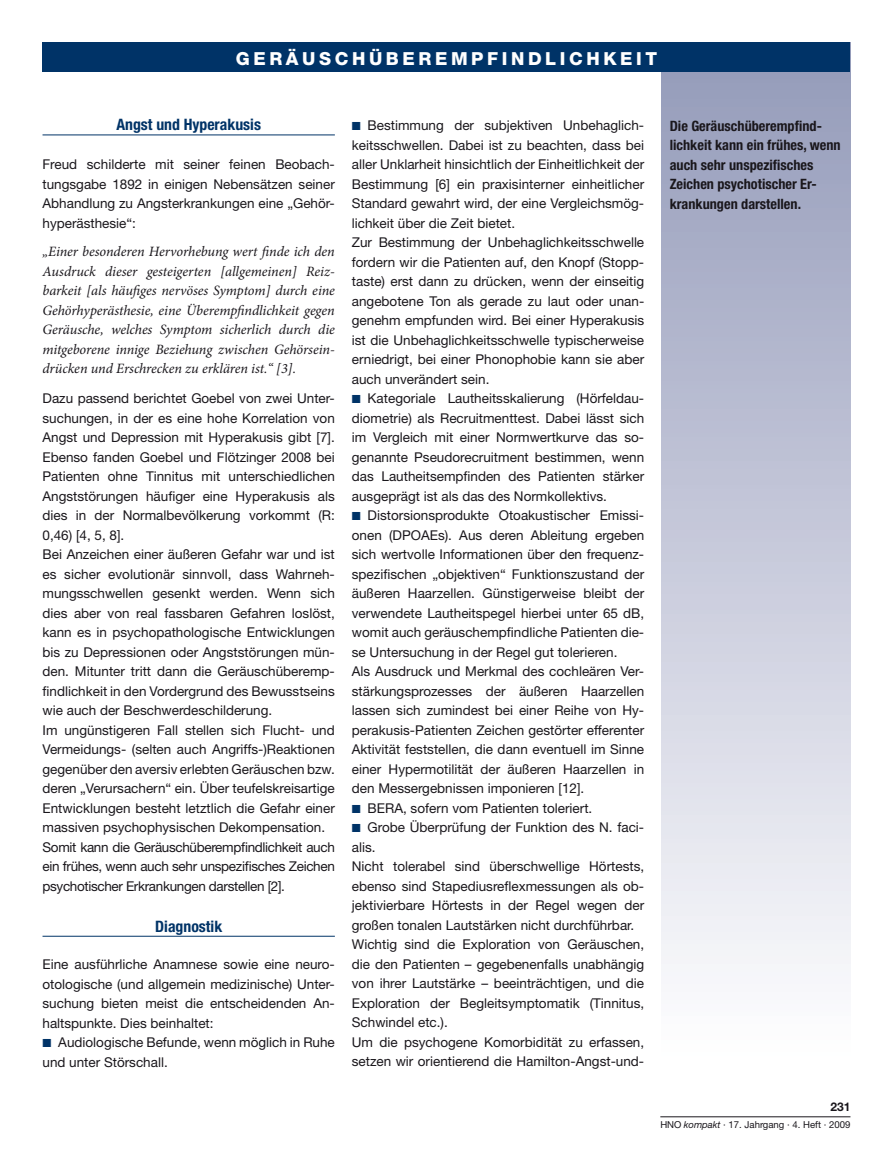
<style>
.page{position:relative;width:893px;height:1170px;background:#fff}
.page>*{position:absolute;margin:0;border:0;box-sizing:border-box;transform-origin:0 0}
.t1{font:800 18px "Helvetica Neue";letter-spacing:.2em;color:#fff}
.t2{font:700 condensed 15.75px "Helvetica Neue";color:#003367}
.t3{font:italic 14.25px/19.5px "Minion Pro";letter-spacing:-.005em;color:#1a171c;text-align:justify}
.t4{font:700 condensed 14.25px/19.5px "Helvetica Neue";color:#1a171c}
.t5{font:13.5px/19.5px "Helvetica Neue";color:#1a171c}
.t6{font:700 12px "Helvetica Neue";color:#1a171c}
.t7{font:9.6px "Helvetica Neue";color:#1a171c}
.s1{font-family:"European Pi Three";color:#003367}
.s2{font-style:italic}
</style>
<div class="page">
<div style="left:661px;top:43px;width:189px;height:1024px;background:linear-gradient(to bottom,#9299b8,#fffeff)"></div>
<div style="left:43px;top:43px;width:807px;height:29px;background:#003367"></div>
<hr style="left:660px;top:1116px;width:190px;height:1px;background:#1a171c">
<hr style="left:43px;top:134px;width:292px;height:1px;background:#003367">
<hr style="left:43px;top:935px;width:292px;height:1px;background:#003367">
<h1 class="t1" style="left:236px;top:48px;width:17px">GER</h1>
<h1 class="t1" style="left:286px;top:48px;width:117px">ÄU SCHÜBEREM</h1>
<h1 class="t1" style="left:471px;top:48px;width:31px">PFINDLIC</h1>
<h1 class="t1" style="left:586px;top:48px;width:47px">HKEIT</h1>
<p class="t2" style="left:116px;top:115px;width:146px">Angst und Hyperakusis</p>
<p class="t5" style="left:43px;top:154px;width:294px;text-align:justify">Freud schilderte mit seiner feinen Beobach&shy;tungsgabe 1892 in einigen Nebensätzen seiner Abhandlung zu Angsterkrankungen eine „Gehör&shy;hyperästhesie“:</p>
<p class="t3" style="left:43px;top:242px;width:294px">„Einer besonderen Hervorhebung wert finde ich den Ausdruck dieser gesteigerten [allgemeinen] Reiz&shy;barkeit [als häufiges nervöses Symptom] durch eine Gehörhyperästhesie, eine Überempfindlichkeit gegen Geräusche, welches Symptom sicherlich durch die mitgeborene innige Beziehung zwischen Gehörsein&shy;drücken und Erschrecken zu erklären ist.“ [3].</p>
<p class="t5" style="left:43px;top:388px;width:294px">Dazu passend berichtet Goebel von zwei Unter&shy;suchungen, in der es eine hohe Korrelation von Angst und Depression mit Hyperakusis gibt [7].<br>Ebenso fanden Goebel und Flötzinger 2008 bei Patienten ohne Tinnitus mit unterschiedlichen Angststörungen häufiger eine Hyperakusis als dies in der Normalbevölkerung vorkommt (R:<br>0,46) [4, 5, 8].<br>Bei Anzeichen einer äußeren Gefahr war und ist es sicher evolutionär sinnvoll, dass Wahrneh&shy;mungsschwellen gesenkt werden. Wenn sich dies aber von real fassbaren Gefahren loslöst, kann es in psychopathologische Entwicklungen bis zu Depressionen oder Angststörungen mün&shy;den. Mitunter tritt dann die Geräuschüberemp&shy;findlichkeit in den Vordergrund des Bewusstseins wie auch der Beschwerdeschilderung.<br>Im ungünstigeren Fall stellen sich Flucht- und Vermeidungs- (selten auch Angriffs-)Reaktionen gegenüber den aversiv erlebten Geräuschen bzw. deren „Verursachern“ ein. Über teufelskreisartige Entwicklungen besteht letztlich die Gefahr einer massiven psychophysischen Dekompensation.<br>Somit kann die Geräuschüberempfindlichkeit auch ein frühes, wenn auch sehr unspezifisches Zeichen psychotischer Erkrankungen darstellen [2].</p>
<p class="t2" style="left:155px;top:916px;width:69px">Diagnostik</p>
<p class="t5" style="left:43px;top:954px;width:294px">Eine ausführliche Anamnese sowie eine neuro&shy;otologische (und allgemein medizinische) Unter&shy;suchung bieten meist die entscheidenden An&shy;haltspunkte. Dies beinhaltet:<br><span class="s1">K</span> Audiologische Befunde, wenn möglich in Ruhe und unter Störschall.</p>
<p class="t5" style="left:352px;top:115px;width:294px"><span class="s1">K</span> Bestimmung der subjektiven Unbehaglich&shy;keitsschwellen. Dabei ist zu beachten, dass bei aller Unklarheit hinsichtlich der Einheitlichkeit der Bestimmung [6] ein praxisinterner einheitlicher Standard gewahrt wird, der eine Vergleichsmög&shy;lichkeit über die Zeit bietet.<br>Zur Bestimmung der Unbehaglichkeitsschwelle fordern wir die Patienten auf, den Knopf (Stopp&shy;taste) erst dann zu drücken, wenn der einseitig angebotene Ton als gerade zu laut oder unan&shy;genehm empfunden wird. Bei einer Hyperakusis ist die Unbehaglichkeitsschwelle typischerweise erniedrigt, bei einer Phonophobie kann sie aber auch unverändert sein.<br><span class="s1">K</span> Kategoriale Lautheitsskalierung (Hörfeldau&shy;diometrie) als Recruitmenttest. Dabei lässt sich im Vergleich mit einer Normwertkurve das so&shy;genannte Pseudorecruitment bestimmen, wenn das Lautheitsempfinden des Patienten stärker ausgeprägt ist als das des Normkollektivs.<br><span class="s1">K</span> Distorsionsprodukte Otoakustischer Emissi&shy;onen (DPOAEs). Aus deren Ableitung ergeben sich wertvolle Informationen über den frequenz&shy;spezifischen „objektiven“ Funktionszustand der äußeren Haarzellen. Günstigerweise bleibt der verwendete Lautheitspegel hierbei unter 65 dB, womit auch geräuschempfindliche Patienten die&shy;se Untersuchung in der Regel gut tolerieren.<br>Als Ausdruck und Merkmal des cochleären Ver&shy;stärkungsprozesses der äußeren Haarzellen lassen sich zumindest bei einer Reihe von Hy&shy;perakusis-Patienten Zeichen gestörter efferenter Aktivität feststellen, die dann eventuell im Sinne einer Hypermotilität der äußeren Haarzellen in den Messergebnissen imponieren [12].<br><span class="s1">K</span> BERA, sofern vom Patienten toleriert.<br><span class="s1">K</span> Grobe Überprüfung der Funktion des N. faci&shy;alis.<br>Nicht tolerabel sind überschwellige Hörtests, ebenso sind Stapediusreflexmessungen als ob&shy;jektivierbare Hörtests in der Regel wegen der großen tonalen Lautstärken nicht durchführbar.<br>Wichtig sind die Exploration von Geräuschen, die den Patienten – gegebenenfalls unabhängig von ihrer Lautstärke – beeinträchtigen, und die Exploration der Begleitsymptomatik (Tinnitus, Schwindel etc.).<br>Um die psychogene Komorbidität zu erfassen, setzen wir orientierend die Hamilton-Angst-und-</p>
<p class="t4" style="left:670px;top:115px;width:172px">Die Geräuschüberempfind&shy;lichkeit kann ein frühes, wenn auch sehr unspezifisches<br>Zeichen psychotischer Er&shy;krankungen darstellen.</p>
<p class="t6" style="left:830px;top:1099px;width:22px">231</p>
<p class="t7" style="left:660px;top:1118px;width:192px">HNO <span class="s2">kompakt</span> · 17. Jahrgang · 4. Heft · 2009</p>
</div>
